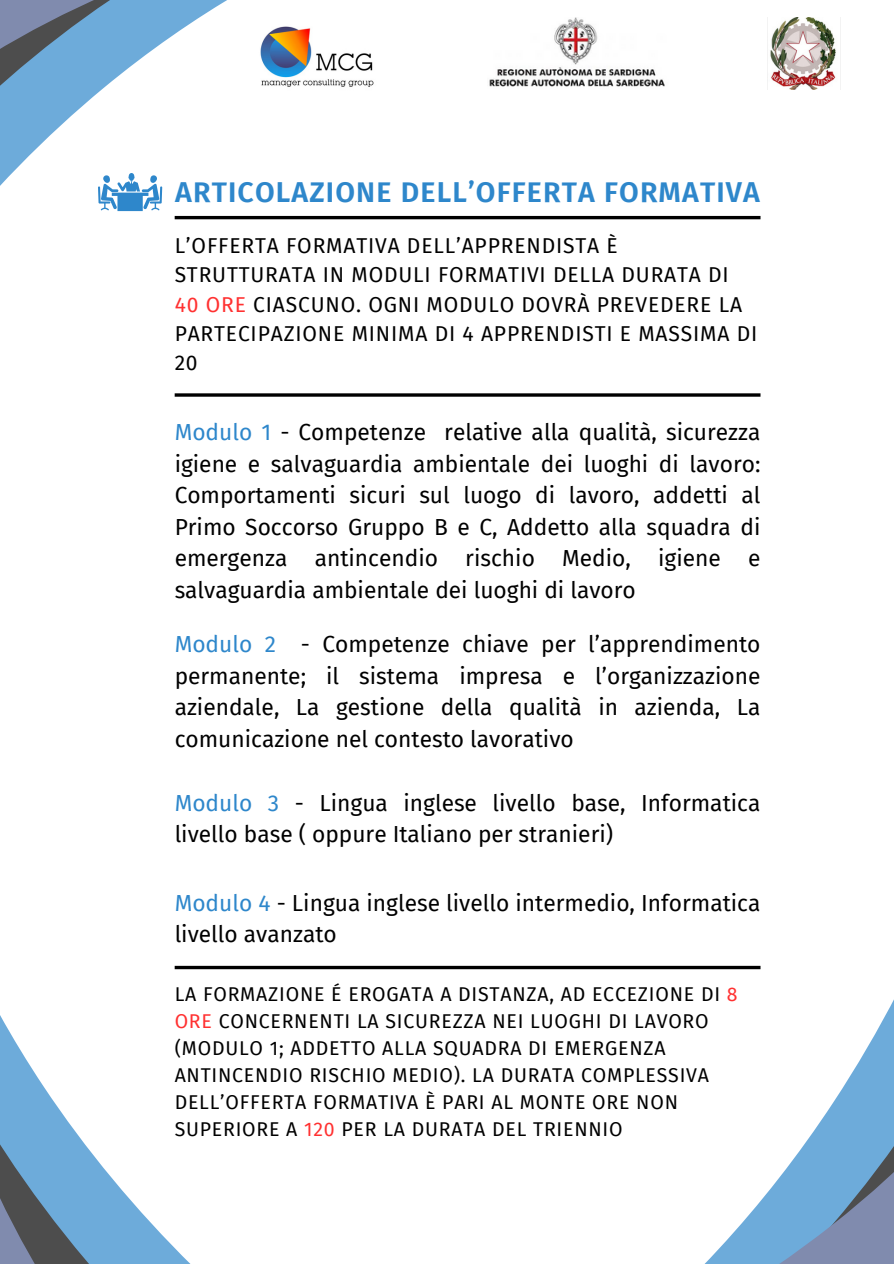
<style>
.page{position:relative;width:894px;height:1264px;background:#fff}
.page>*{position:absolute;margin:0;border:0;box-sizing:border-box;transform-origin:0 0}
.t1{font:600 28.5px "Fira Sans";letter-spacing:.04em;color:#2e87cb}
.t2{font:22.65px/31.5px "Fira Sans";color:#000;text-align:justify}
.t3{font:21px/29.2px "Fira Sans";letter-spacing:.04em;color:#000}
.t4{font:19.5px/27px "Fira Sans";letter-spacing:.04em;color:#000}
.s1{color:#ff3131}
.s2{color:#2e87cb}
</style>
<div class="page">
<svg style="left:388px;top:965px;width:505px;height:298px"></svg>
<svg style="left:0;top:0;width:683px;height:220px"></svg>
<img style="left:246px;top:17px;width:141px;height:89px">
<img style="left:487px;top:17px;width:181px;height:72px">
<img style="left:767px;top:17px;width:69px;height:72px">
<svg style="left:98px;top:173px;width:64px;height:38px"></svg>
<hr style="left:175px;top:216px;width:585px;height:3px;background:#000">
<svg style="left:175px;top:393px;width:585px;height:4px;background:#272727"></svg>
<svg style="left:0;top:965px;width:295px;height:298px"></svg>
<svg style="left:175px;top:965px;width:585px;height:4px;background:#353535"></svg>
<p class="t1" style="left:175px;top:175px;width:586px">ARTICOLAZIONE DELL’OFFERTA FORMATIVA</p>
<p class="t3" style="left:175px;top:231px;width:584px">L’OFFERTA FORMATIVA DELL’APPRENDISTA È STRUTTURATA IN MODULI FORMATIVI DELLA DURATA DI <span class="s1">40 ORE</span> CIASCUNO. OGNI MODULO DOVRÀ PREVEDERE LA PARTECIPAZIONE MINIMA DI 4 APPRENDISTI E MASSIMA DI 20</p>
<h1 class="t2" style="left:175px;top:417px;width:587px"><span class="s2">Modulo 1</span> - Competenze relative alla qualità, sicurezza igiene e salvaguardia ambientale dei luoghi di lavoro:<br>Comportamenti sicuri sul luogo di lavoro, addetti al Primo Soccorso Gruppo B e C, Addetto alla squadra di emergenza antincendio rischio Medio, igiene e salvaguardia ambientale dei luoghi di lavoro</h1>
<h2 class="t2" style="left:175px;top:629px;width:587px"><span class="s2">Modulo 2</span> - Competenze chiave per l’apprendimento permanente; il sistema impresa e l’organizzazione aziendale, La gestione della qualità in azienda, La comunicazione nel contesto lavorativo</h2>
<h3 class="t2" style="left:175px;top:787px;width:587px"><span class="s2">Modulo 3</span> - Lingua inglese livello base, Informatica livello base ( oppure Italiano per stranieri)</h3>
<p class="t2" style="left:175px;top:887px;width:587px"><span class="s2">Modulo 4</span> - Lingua inglese livello intermedio, Informatica livello avanzato</p>
<p class="t4" style="left:175px;top:981px;width:564px">LA FORMAZIONE É EROGATA A DISTANZA, AD ECCEZIONE DI <span class="s1">8<br>ORE</span> CONCERNENTI LA SICUREZZA NEI LUOGHI DI LAVORO (MODULO 1; ADDETTO ALLA SQUADRA DI EMERGENZA ANTINCENDIO RISCHIO MEDIO). LA DURATA COMPLESSIVA DELL’OFFERTA FORMATIVA È PARI AL MONTE ORE NON SUPERIORE A <span class="s1">120</span> PER LA DURATA DEL TRIENNIO</p>
</div>
